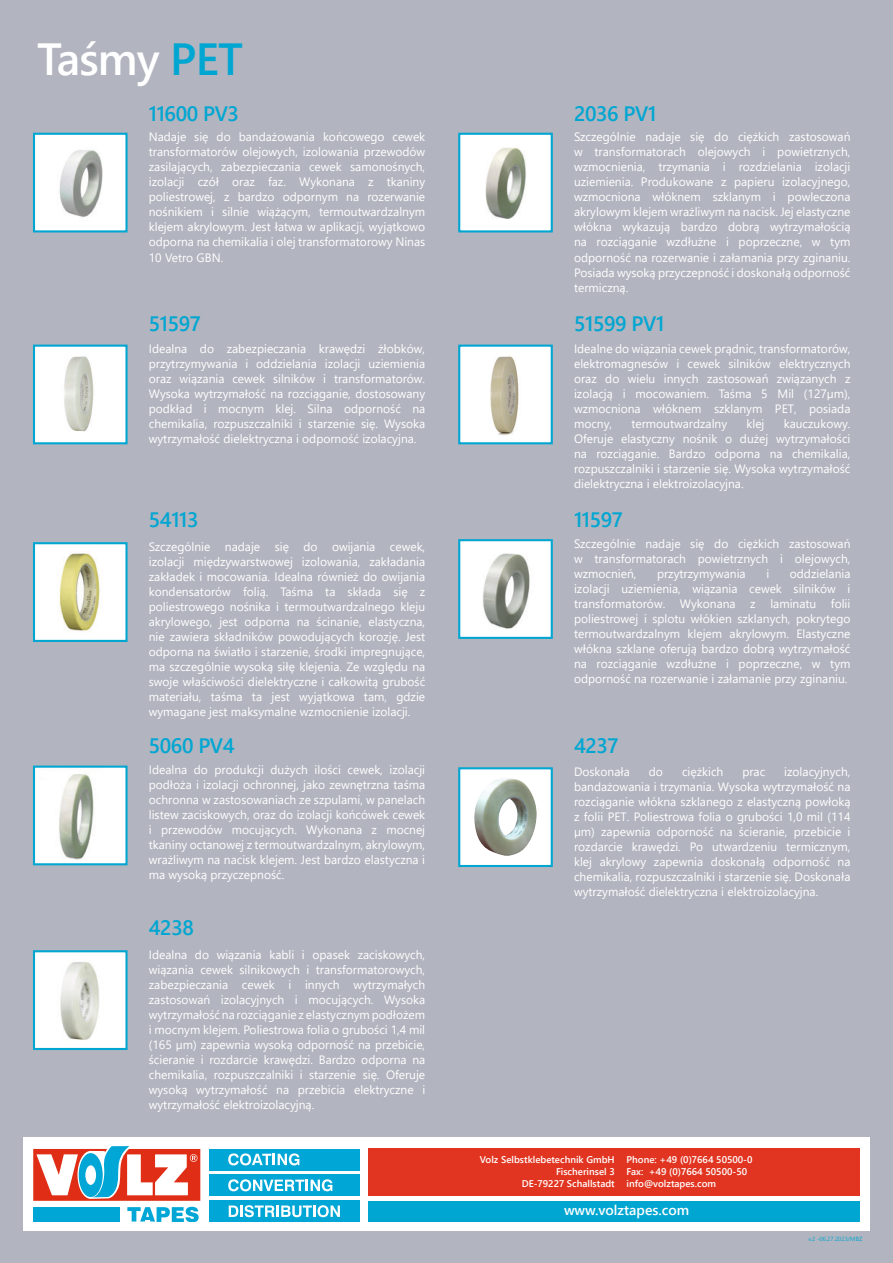
<style>
.page{position:relative;width:893px;height:1263px;background:#b2b5bf}
.page>*{position:absolute;margin:0;border:0;box-sizing:border-box;transform-origin:0 0}
.t1{font:600 45px "Segoe UI";letter-spacing:-.02em;color:#fff}
.t2{font:600 20.85px "Segoe UI";letter-spacing:-.02em;color:#00a6d2}
.t3{font:600 14.1px "Segoe UI";color:#fff}
.t4{font:12.15px/15px "Segoe UI";color:#fff;text-align:justify}
.t5{font:600 9.75px/11.7px "Segoe UI";color:#fff;text-align:right}
.s1{color:#00a6d2}
</style>
<div class="page">
<div style="left:459px;top:134px;width:93px;height:97px;background:#fff"></div>
<div style="left:458px;top:133px;width:95px;height:99px;border:2px solid #00a6d2"></div>
<img style="left:485px;top:147px;width:41px;height:72px">
<div style="left:34px;top:134px;width:93px;height:97px;background:#fff"></div>
<img style="left:59px;top:150px;width:44px;height:67px">
<div style="left:33px;top:133px;width:95px;height:99px;border:2px solid #00a6d2"></div>
<img style="left:36px;top:348px;width:89px;height:93px">
<div style="left:33px;top:345px;width:95px;height:99px;border:2px solid #00a6d2"></div>
<img style="left:461px;top:348px;width:89px;height:93px">
<div style="left:458px;top:345px;width:95px;height:99px;border:2px solid #00a6d2"></div>
<div style="left:459px;top:768px;width:93px;height:98px;background:#fff"></div>
<img style="left:474px;top:778px;width:63px;height:78px">
<div style="left:458px;top:767px;width:95px;height:100px;border:2px solid #00a6d2"></div>
<img style="left:36px;top:768px;width:89px;height:94px">
<div style="left:33px;top:765px;width:95px;height:100px;border:2px solid #00a6d2"></div>
<img style="left:461px;top:543px;width:89px;height:92px">
<div style="left:458px;top:539px;width:95px;height:100px;border:2px solid #00a6d2"></div>
<img style="left:36px;top:546px;width:89px;height:92px">
<div style="left:33px;top:542px;width:95px;height:100px;border:2px solid #00a6d2"></div>
<div style="left:34px;top:951px;width:93px;height:98px;background:#fff"></div>
<img style="left:60px;top:962px;width:39px;height:78px">
<div style="left:33px;top:950px;width:95px;height:100px;border:2px solid #00a6d2"></div>
<div style="left:23px;top:1137px;width:847px;height:94px;background:#fff"></div>
<div style="left:369px;top:1149px;width:491px;height:47px;background:#e13521"></div>
<div style="left:369px;top:1201px;width:491px;height:20px;background:#00a6d2"></div>
<svg style="left:33px;top:1147px;width:167px;height:54px"></svg>
<div style="left:33px;top:1207px;width:87px;height:14px;background:#00a6d5"></div>
<svg style="left:127px;top:1207px;width:72px;height:14px"></svg>
<div style="left:209px;top:1201px;width:151px;height:20px;background:#00a6d5"></div>
<div style="left:209px;top:1175px;width:151px;height:21px;background:#00a6d5"></div>
<div style="left:209px;top:1149px;width:151px;height:21px;background:#00a6d5"></div>
<svg style="left:228px;top:1153px;width:71px;height:12px"></svg>
<svg style="left:228px;top:1179px;width:104px;height:12px"></svg>
<svg style="left:229px;top:1205px;width:111px;height:12px"></svg>
<h1 class="t1" style="left:37px;top:17px;width:207px">Taśmy <span class="s1">PET</span></h1>
<h2 class="t2" style="left:149px;top:93px;width:92px">11600 PV3</h2>
<p class="t4" style="left:149px;top:129px;width:278px">Nadaje się do bandażowania końcowego cewek transformatorów olejowych, izolowania przewodów zasilających, zabezpieczania cewek samonośnych, izolacji czół oraz faz. Wykonana z tkaniny poliestrowej, z bardzo odpornym na rozerwanie nośnikiem i silnie wiążącym, termoutwardzalnym klejem akrylowym. Jest łatwa w aplikacji, wyjątkowo odporna na chemikalia i olej transformatorowy Ninas 10 Vetro GBN.</p>
<h2 class="t2" style="left:149px;top:304px;width:54px">51597</h2>
<p class="t4" style="left:149px;top:340px;width:278px">Idealna do zabezpieczania krawędzi żłobków, przytrzymywania i oddzielania izolacji uziemienia oraz wiązania cewek silników i transformatorów.<br>Wysoka wytrzymałość na rozciąganie, dostosowany podkład i mocnym klej. Silna odporność na chemikalia, rozpuszczalniki i starzenie się. Wysoka wytrzymałość dielektryczna i odporność izolacyjna.</p>
<h2 class="t2" style="left:149px;top:500px;width:51px">54113</h2>
<p class="t4" style="left:149px;top:538px;width:278px">Szczególnie nadaje się do owijania cewek, izolacji międzywarstwowej izolowania, zakładania zakładek i mocowania. Idealna również do owijania kondensatorów folią. Taśma ta składa się z poliestrowego nośnika i termoutwardzalnego kleju akrylowego, jest odporna na ścinanie, elastyczna, nie zawiera składników powodujących korozję. Jest odporna na światło i starzenie, środki impregnujące, ma szczególnie wysoką siłę klejenia. Ze względu na swoje właściwości dielektryczne i całkowitą grubość materiału, taśma ta jest wyjątkowa tam, gdzie wymagane jest maksymalne wzmocnienie izolacji.</p>
<h2 class="t2" style="left:149px;top:726px;width:87px">5060 PV4</h2>
<p class="t4" style="left:149px;top:761px;width:278px">Idealna do produkcji dużych ilości cewek, izolacji podłoża i izolacji ochronnej, jako zewnętrzna taśma ochronna w zastosowaniach ze szpulami, w panelach listew zaciskowych, oraz do izolacji końcówek cewek i przewodów mocujących. Wykonana z mocnej tkaniny octanowej z termoutwardzalnym, akrylowym, wrażliwym na nacisk klejem. Jest bardzo elastyczna i ma wysoką przyczepność.</p>
<h2 class="t2" style="left:149px;top:908px;width:47px">4238</h2>
<p class="t4" style="left:149px;top:946px;width:278px">Idealna do wiązania kabli i opasek zaciskowych, wiązania cewek silnikowych i transformatorowych, zabezpieczania cewek i innych wytrzymałych zastosowań izolacyjnych i mocujących. Wysoka wytrzymałość na rozciąganie z elastycznym podłożem i mocnym klejem. Poliestrowa folia o grubości 1,4 mil (165 µm) zapewnia wysoką odporność na przebicie, ścieranie i rozdarcie krawędzi. Bardzo odporna na chemikalia, rozpuszczalniki i starzenie się. Oferuje wysoką wytrzymałość na przebicia elektryczne i wytrzymałość elektroizolacyjną.</p>
<h2 class="t2" style="left:574px;top:93px;width:84px">2036 PV1</h2>
<p class="t4" style="left:574px;top:129px;width:278px">Szczególnie nadaje się do ciężkich zastosowań w transformatorach olejowych i powietrznych, wzmocnienia, trzymania i rozdzielania izolacji uziemienia. Produkowane z papieru izolacyjnego, wzmocniona włóknem szklanym i powleczona akrylowym klejem wrażliwym na nacisk. Jej elastyczne włókna wykazują bardzo dobrą wytrzymałością na rozciąganie wzdłużne i poprzeczne, w tym odporność na rozerwanie i załamania przy zginaniu.<br>Posiada wysoką przyczepność i doskonałą odporność termiczną.</p>
<h2 class="t2" style="left:574px;top:304px;width:92px">51599 PV1</h2>
<p class="t4" style="left:574px;top:340px;width:278px">Idealne do wiązania cewek prądnic, transformatorów, elektromagnesów i cewek silników elektrycznych oraz do wielu innych zastosowań związanych z izolacją i mocowaniem. Taśma 5 Mil (127µm), wzmocniona włóknem szklanym PET, posiada mocny,</p>
<p class="t4" style="left:574px;top:415px;width:278px;text-indent:210px">kauczukowy.<br>Oferuje elastyczny nośnik o dużej wytrzymałości na rozciąganie. Bardzo odporna na chemikalia, rozpuszczalniki i starzenie się. Wysoka wytrzymałość dielektryczna i elektroizolacyjna.</p>
<p class="t4" style="left:631px;top:415px;width:97px">termoutwardzalny</p>
<p class="t4" style="left:746px;top:415px;width:20px">klej</p>
<h2 class="t2" style="left:574px;top:500px;width:50px">11597</h2>
<p class="t4" style="left:574px;top:535px;width:278px">Szczególnie nadaje się do ciężkich zastosowań w transformatorach powietrznych i olejowych, wzmocnień,</p>
<p class="t4" style="left:574px;top:565px;width:278px;text-indent:216px">oddzielania izolacji uziemienia, wiązania cewek silników i transformatorów. Wykonana z laminatu folii poliestrowej i splotu włókien szklanych, pokrytego termoutwardzalnym klejem akrylowym. Elastyczne włókna szklane oferują bardzo dobrą wytrzymałość na rozciąganie wzdłużne i poprzeczne, w tym odporność na rozerwanie i załamanie przy zginaniu.</p>
<p class="t4" style="left:657px;top:565px;width:90px">przytrzymywania</p>
<p class="t4" style="left:766px;top:565px;width:4px">i</p>
<h2 class="t2" style="left:574px;top:726px;width:46px">4237</h2>
<p class="t4" style="left:574px;top:763px;width:57px">Doskonała</p>
<p class="t4" style="left:649px;top:763px;width:16px">do</p>
<p class="t4" style="left:682px;top:763px;width:43px">ciężkich</p>
<p class="t4" style="left:742px;top:763px;width:24px">prac</p>
<p class="t4" style="left:574px;top:763px;width:278px;text-indent:210px">izolacyjnych, bandażowania i trzymania. Wysoka wytrzymałość na rozciąganie włókna szklanego z elastyczną powłoką z folii PET. Poliestrowa folia o grubości 1,0 mil (114 µm) zapewnia odporność na ścieranie, przebicie i rozdarcie krawędzi. Po utwardzeniu termicznym, klej akrylowy zapewnia doskonałą odporność na chemikalia, rozpuszczalniki i starzenie się. Doskonała wytrzymałość dielektryczna i elektroizolacyjna.</p>
<p class="t5" style="left:480px;top:1153px;width:136px">Volz Selbstklebetechnik GmbH<br>Fischerinsel 3<br>DE-79227 Schallstadt</p>
<p class="t5" style="left:627px;top:1153px;width:127px;text-align:left">Phone: +49 (0)7664 50500-0<br>Fax: +49 (0)7664 50500-50 info@volztapes.com</p>
<p class="t3" style="left:564px;top:1197px;width:127px">www.volztapes.com</p>
</div>
